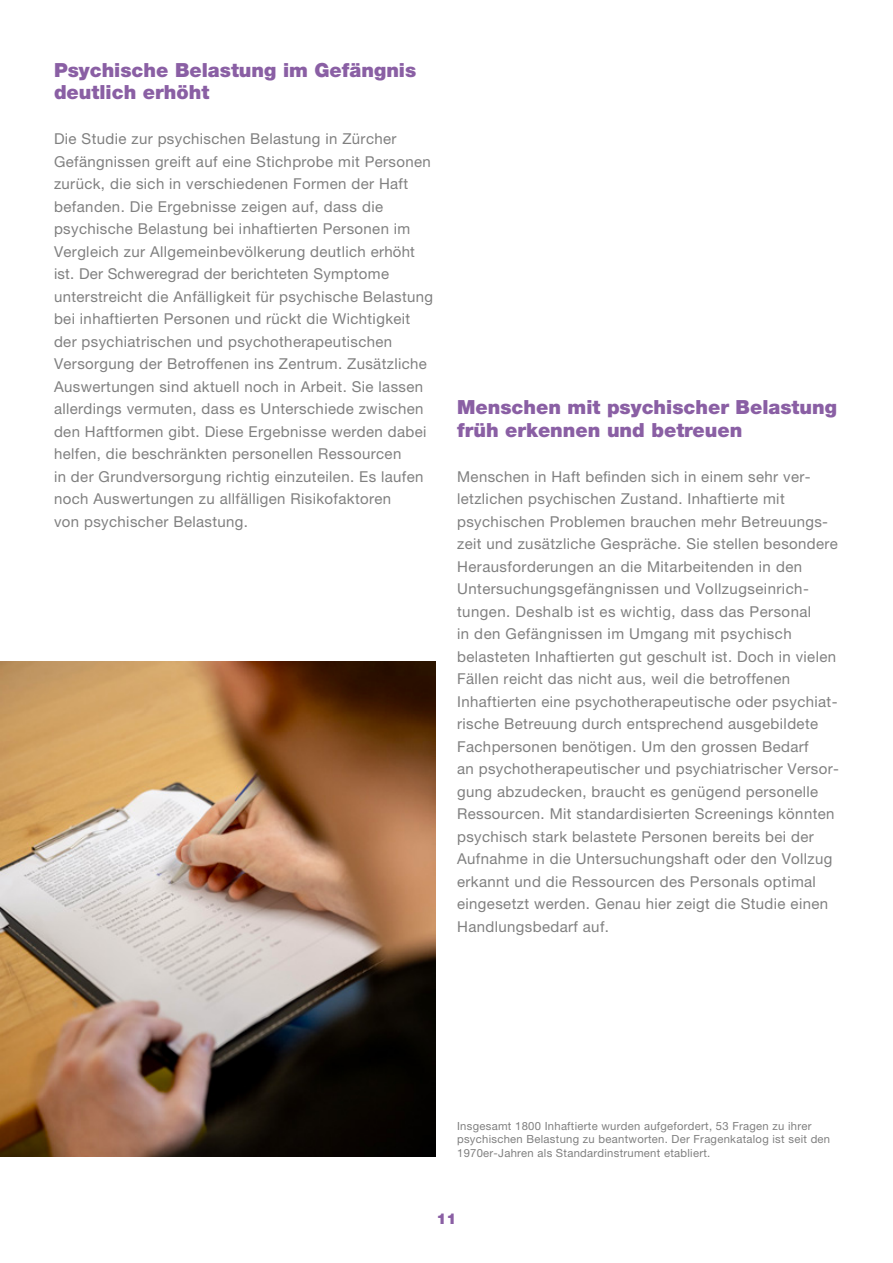
<style>
.page{position:relative;width:893px;height:1263px;background:#fff}
.page>*{position:absolute;margin:0;border:0;box-sizing:border-box;transform-origin:0 0}
.Lead{font:900 19.5px/22.5px "Helvetica Neue LT Pro";color:#8a5fa4}
.Lauftext{font:15px/22.5px "Helvetica Neue LT Pro";letter-spacing:.025em;color:#808080}
.t1{font:900 15px "Helvetica Neue LT Pro";color:#8a5fa4}
.Bildlegende{font:11.25px/13.5px "Helvetica Neue LT Pro";letter-spacing:.025em;color:#808080}
</style>
<div class="page">
<img style="left:0;top:662px;width:436px;height:495px">
<p class="Lead" style="left:54px;top:58px;width:364px">Psychische Belastung im Gefängnis deutlich erhöht</p>
<p class="Lauftext" style="left:54px;top:127px;width:381px">Die Studie zur psychischen Belastung in Zürcher Gefängnissen greift auf eine Stichprobe mit Personen zurück, die sich in verschiedenen Formen der Haft befanden. Die Ergebnisse zeigen auf, dass die psychische Belastung bei inhaftierten Personen im Vergleich zur Allgemeinbevölkerung deutlich erhöht ist. Der Schweregrad der berichteten Symptome unterstreicht die Anfälligkeit für psychische Belastung bei inhaftierten Personen und rückt die Wichtigkeit der psychiatrischen und psychotherapeutischen Versorgung der Betroffenen ins Zentrum. Zusätzliche Auswertungen sind aktuell noch in Arbeit. Sie lassen allerdings vermuten, dass es Unterschiede zwischen den Haftformen gibt. Diese Ergebnisse werden dabei helfen, die beschränkten personellen Ressourcen<br>in der Grundversorgung richtig einzuteilen. Es laufen noch Auswertungen zu allfälligen Risikofaktoren<br>von psychischer Belastung.</p>
<p class="Lead" style="left:457px;top:396px;width:381px">Menschen mit psychischer Belastung früh erkennen und betreuen</p>
<p class="Lauftext" style="left:457px;top:465px;width:383px">Menschen in Haft befinden sich in einem sehr ver&shy;letzlichen psychischen Zustand. Inhaftierte mit psychischen Problemen brauchen mehr Betreuungs&shy;zeit und zusätzliche Gespräche. Sie stellen besondere Herausforderungen an die Mitarbeitenden in den Untersuchungsgefängnissen und Vollzugseinrich&shy;tungen. Deshalb ist es wichtig, dass das Personal<br>in den Gefängnissen im Umgang mit psychisch belasteten Inhaftierten gut geschult ist. Doch in vielen Fällen reicht das nicht aus, weil die betroffenen Inhaftierten eine psychotherapeutische oder psychiat&shy;rische Betreuung durch entsprechend ausgebildete Fachpersonen benötigen. Um den grossen Bedarf<br>an psychotherapeutischer und psychiatrischer Versor&shy;gung abzudecken, braucht es genügend personelle Ressourcen. Mit standardisierten Screenings könnten psychisch stark belastete Personen bereits bei der Aufnahme in die Untersuchungshaft oder den Vollzug erkannt und die Ressourcen des Personals optimal eingesetzt werden. Genau hier zeigt die Studie einen Handlungsbedarf auf.</p>
<p class="Bildlegende" style="left:457px;top:1119px;width:375px">Insgesamt 1800 Inhaftierte wurden aufgefordert, 53 Fragen zu ihrer psychischen Belastung zu beantworten. Der Fragenkatalog ist seit den<br>1970er-Jahren als Standardinstrument etabliert.</p>
<p class="t1" style="left:436px;top:1210px;width:22px">11</p>
</div>
